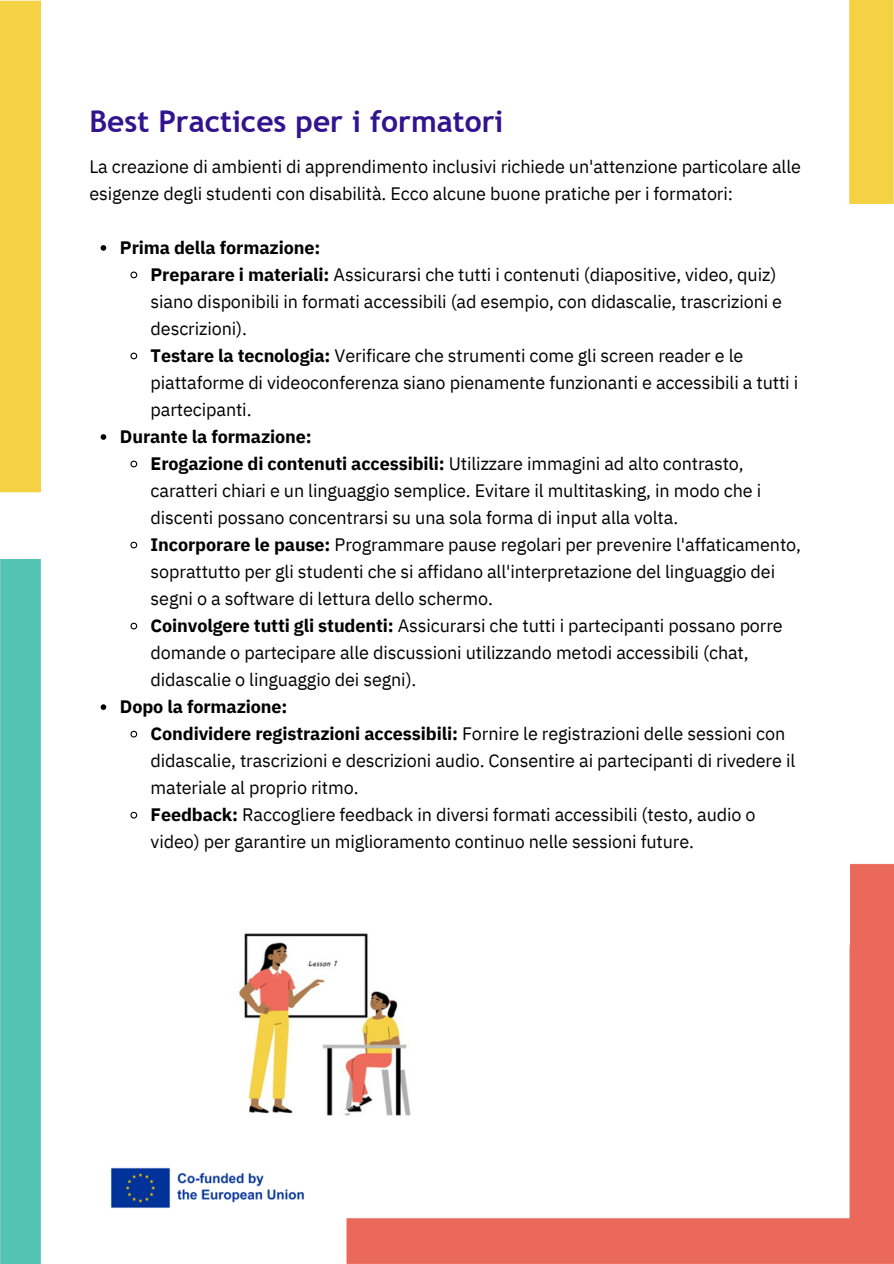
<style>
.page{position:relative;width:894px;height:1264px;background:#fff}
.page>*{position:absolute;margin:0;border:0;box-sizing:border-box;transform-origin:0 0}
.t1{font:700 30px "Trebuchet MS";color:#31148e}
.t2{font:18px/27px "IBM Plex Sans";letter-spacing:-.005em;color:#000}
.t3{font:700 18px "IBM Plex Sans";letter-spacing:-.005em;color:#000}
.s1{font-weight:700}
</style>
<div class="page">
<img style="left:110px;top:1167px;width:194px;height:41px">
<img style="left:239px;top:933px;width:100px;height:183px">
<div style="left:0;top:0;width:40px;height:493px;background:#f5d144"></div>
<div style="left:0;top:559px;width:40px;height:704px;background:#55c3b4"></div>
<img style="left:339px;top:863px;width:554px;height:400px">
<div style="left:849px;top:0;width:43px;height:204px;background:#f5d144"></div>
<svg style="left:101px;top:245px;width:5px;height:6px"></svg>
<svg style="left:130px;top:271px;width:8px;height:8px"></svg>
<svg style="left:130px;top:352px;width:8px;height:8px"></svg>
<svg style="left:101px;top:434px;width:5px;height:6px"></svg>
<svg style="left:130px;top:460px;width:8px;height:8px"></svg>
<svg style="left:130px;top:541px;width:8px;height:8px"></svg>
<svg style="left:130px;top:622px;width:8px;height:8px"></svg>
<svg style="left:101px;top:704px;width:5px;height:6px"></svg>
<svg style="left:130px;top:730px;width:8px;height:8px"></svg>
<svg style="left:130px;top:811px;width:8px;height:8px"></svg>
<p class="t1" style="left:89px;top:104px;width:415px">Best Practices per i formatori</p>
<p class="t2" style="left:89px;top:153px;width:713px">La creazione di ambienti di apprendimento inclusivi richiede un'attenzione particolare alle esigenze degli studenti con disabilità. Ecco alcune buone pratiche per i formatori:</p>
<p class="t3" style="left:120px;top:236px;width:202px">Prima della formazione:</p>
<p class="t2" style="left:150px;top:261px;width:633px"><span class="s1">Preparare i materiali:</span> Assicurarsi che tutti i contenuti (diapositive, video, quiz) siano disponibili in formati accessibili (ad esempio, con didascalie, trascrizioni e descrizioni).</p>
<p class="t2" style="left:150px;top:342px;width:649px"><span class="s1">Testare la tecnologia:</span> Verificare che strumenti come gli screen reader e le piattaforme di videoconferenza siano pienamente funzionanti e accessibili a tutti i partecipanti.</p>
<p class="t3" style="left:120px;top:425px;width:193px">Durante la formazione:</p>
<p class="t2" style="left:150px;top:450px;width:612px"><span class="s1">Erogazione di contenuti accessibili:</span> Utilizzare immagini ad alto contrasto, caratteri chiari e un linguaggio semplice. Evitare il multitasking, in modo che i discenti possano concentrarsi su una sola forma di input alla volta.</p>
<p class="t2" style="left:150px;top:531px;width:652px"><span class="s1">Incorporare le pause:</span> Programmare pause regolari per prevenire l'affaticamento, soprattutto per gli studenti che si affidano all'interpretazione del linguaggio dei segni o a software di lettura dello schermo.</p>
<p class="t2" style="left:150px;top:612px;width:633px"><span class="s1">Coinvolgere tutti gli studenti:</span> Assicurarsi che tutti i partecipanti possano porre domande o partecipare alle discussioni utilizzando metodi accessibili (chat, didascalie o linguaggio dei segni).</p>
<p class="t3" style="left:120px;top:695px;width:169px">Dopo la formazione:</p>
<p class="t2" style="left:150px;top:720px;width:646px"><span class="s1">Condividere registrazioni accessibili:</span> Fornire le registrazioni delle sessioni con didascalie, trascrizioni e descrizioni audio. Consentire ai partecipanti di rivedere il materiale al proprio ritmo.</p>
<p class="t2" style="left:150px;top:801px;width:606px"><span class="s1">Feedback:</span> Raccogliere feedback in diversi formati accessibili (testo, audio o video) per garantire un miglioramento continuo nelle sessioni future.</p>
</div>
